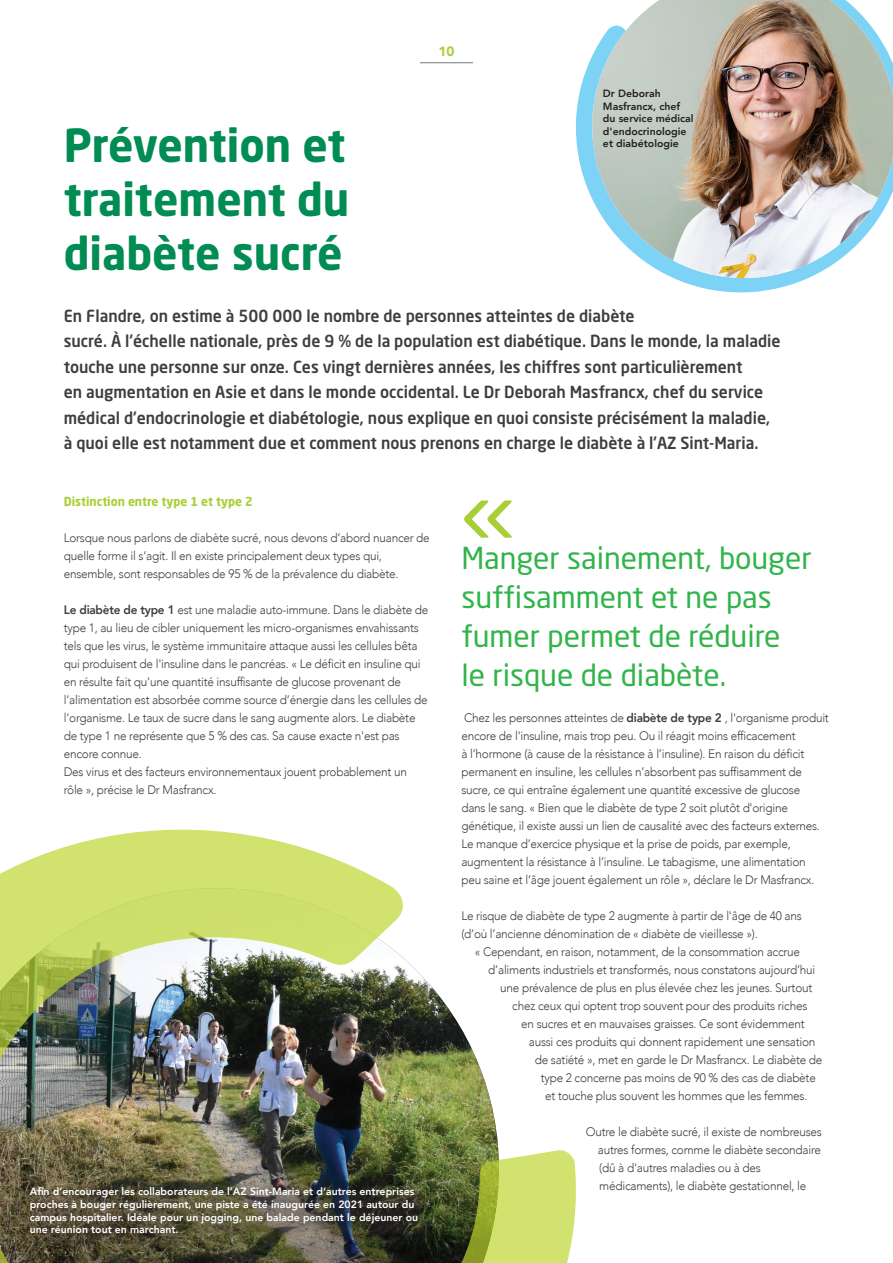
<style>
.page{position:relative;width:893px;height:1263px;background:#fff}
.page>*{position:absolute;margin:0;border:0;box-sizing:border-box;transform-origin:0 0}
.t1{font:90px "Neo Sans Pro";color:#a9cf38}
.t2{font:700 45px/54px "Neo Sans Pro";color:#008c53;text-align:justify;scale:.96 1}
.t3{font:30px/39px "Neo Sans Pro";color:#31b44a}
.t4{font:500 16.5px/25.5px "Neo Sans Pro";color:#3e3e3f;scale:.96 1}
.t5{font:900 13.5px "Avenir";color:#a9cf38}
.t6{font:300 12.3px/18px "Avenir";letter-spacing:-.02em;color:#3e3e3f;scale:.96 1}
.t7{font:700 12.3px "Neo Sans Pro";color:#a9cf38;scale:.96 1}
.t8{font:800 10.5px/12.6px "Avenir";color:#fff}
.t9{font:800 10.5px/12.6px "Avenir";color:#231f20}
.s1{font-weight:800}
</style>
<div class="page">
<img style="left:0;top:829px;width:576px;height:434px">
<svg style="left:575px;top:56px;width:233px;height:237px"></svg>
<img style="left:592px;top:0;width:301px;height:278px">
<div style="left:33px;top:1190px;width:402px;height:62px;background:#49373a;opacity:.75"></div>
<div style="left:21px;top:1179px;width:405px;height:63px;background:#49373a;opacity:.75"></div>
<hr style="left:420px;top:62px;width:53px;height:1px;background:#939598">
<p class="t5" style="left:438px;top:40px;width:17px">10</p>
<p class="t9" style="left:603px;top:87px;width:92px">Dr Deborah<br>Masfrancx, chef du service médical d'endocrinologie et diabétologie</p>
<h2 class="t2" style="left:64px;top:117px;width:299px">Prévention et traitement du diabète sucré</h2>
<p class="t4" style="left:64px;top:303px;width:748px">En Flandre, on estime à 500 000 le nombre de personnes atteintes de diabète<br>sucré. À l'échelle nationale, près de 9 % de la population est diabétique. Dans le monde, la maladie touche une personne sur onze. Ces vingt dernières années, les chiffres sont particulièrement<br>en augmentation en Asie et dans le monde occidental. Le Dr Deborah Masfrancx, chef du service médical d'endocrinologie et diabétologie, nous explique en quoi consiste précisément la maladie, à quoi elle est notamment due et comment nous prenons en charge le diabète à l’AZ Sint-Maria.</p>
<p class="t7" style="left:64px;top:493px;width:198px">Distinction entre type 1 et type 2</p>
<p class="t6" style="left:64px;top:528px;width:383px">Lorsque nous parlons de diabète sucré, nous devons d’abord nuancer de quelle forme il s’agit. Il en existe principalement deux types qui, ensemble, sont responsables de 95 % de la prévalence du diabète.</p>
<p class="t6" style="left:64px;top:600px;width:381px"><span class="s1">Le diabète de type 1</span> est une maladie auto-immune. Dans le diabète de type 1, au lieu de cibler uniquement les micro-organismes envahissants tels que les virus, le système immunitaire attaque aussi les cellules bêta qui produisent de l'insuline dans le pancréas. « Le déficit en insuline qui en résulte fait qu'une quantité insuffisante de glucose provenant de l’alimentation est absorbée comme source d’énergie dans les cellules de l'organisme. Le taux de sucre dans le sang augmente alors. Le diabète de type 1 ne représente que 5 % des cas. Sa cause exacte n'est pas encore connue.<br>Des virus et des facteurs environnementaux jouent probablement un rôle », précise le Dr Masfrancx.</p>
<p class="t8" style="left:30px;top:1185px;width:390px">Afin d’encourager les collaborateurs de l’AZ Sint-Maria et d’autres entreprises proches à bouger régulièrement, une piste a été inaugurée en 2021 autour du campus hospitalier. Idéale pour un jogging, une balade pendant le déjeuner ou une réunion tout en marchant.</p>
<h1 class="t1" style="left:461px;top:456px;width:57px">«</h1>
<h3 class="t3" style="left:461px;top:538px;width:352px">Manger sainement, bouger suffisamment et ne pas fumer permet de réduire le risque de diabète.</h3>
<p class="t6" style="left:461px;top:708px;width:384px">Chez les personnes atteintes de <span class="s1">diabète de type 2</span> , l'organisme produit encore de l'insuline, mais trop peu. Ou il réagit moins efficacement<br>à l’hormone (à cause de la résistance à l’insuline). En raison du déficit permanent en insuline, les cellules n’absorbent pas suffisamment de sucre, ce qui entraîne également une quantité excessive de glucose<br>dans le sang. « Bien que le diabète de type 2 soit plutôt d'origine génétique, il existe aussi un lien de causalité avec des facteurs externes.<br>Le manque d’exercice physique et la prise de poids, par exemple, augmentent la résistance à l’insuline. Le tabagisme, une alimentation<br>peu saine et l’âge jouent également un rôle », déclare le Dr Masfrancx.</p>
<p class="t6" style="left:461px;top:906px;width:356px">Le risque de diabète de type 2 augmente à partir de l'âge de 40 ans (d’où l’ancienne dénomination de « diabète de vieillesse »).</p>
<p class="t6" style="left:475px;top:942px;width:340px">« Cependant, en raison, notamment, de la consommation accrue</p>
<p class="t6" style="left:488px;top:960px;width:342px">d’aliments industriels et transformés, nous constatons aujourd’hui</p>
<p class="t6" style="left:500px;top:978px;width:327px">une prévalence de plus en plus élevée chez les jeunes. Surtout</p>
<p class="t6" style="left:512px;top:996px;width:309px">chez ceux qui optent trop souvent pour des produits riches</p>
<p class="t6" style="left:521px;top:1014px;width:297px">en sucres et en mauvaises graisses. Ce sont évidemment</p>
<p class="t6" style="left:529px;top:1032px;width:300px">aussi ces produits qui donnent rapidement une sensation</p>
<p class="t6" style="left:535px;top:1050px;width:301px">de satiété », met en garde le Dr Masfrancx. Le diabète de</p>
<p class="t6" style="left:541px;top:1068px;width:288px">type 2 concerne pas moins de 90 % des cas de diabète</p>
<p class="t6" style="left:545px;top:1086px;width:275px">et touche plus souvent les hommes que les femmes.</p>
<p class="t6" style="left:598px;top:1122px;width:235px;text-indent:-12px">Outre le diabète sucré, il existe de nombreuses autres formes, comme le diabète secondaire (dû à d'autres maladies ou à des médicaments), le diabète gestationnel, le</p>
</div>
